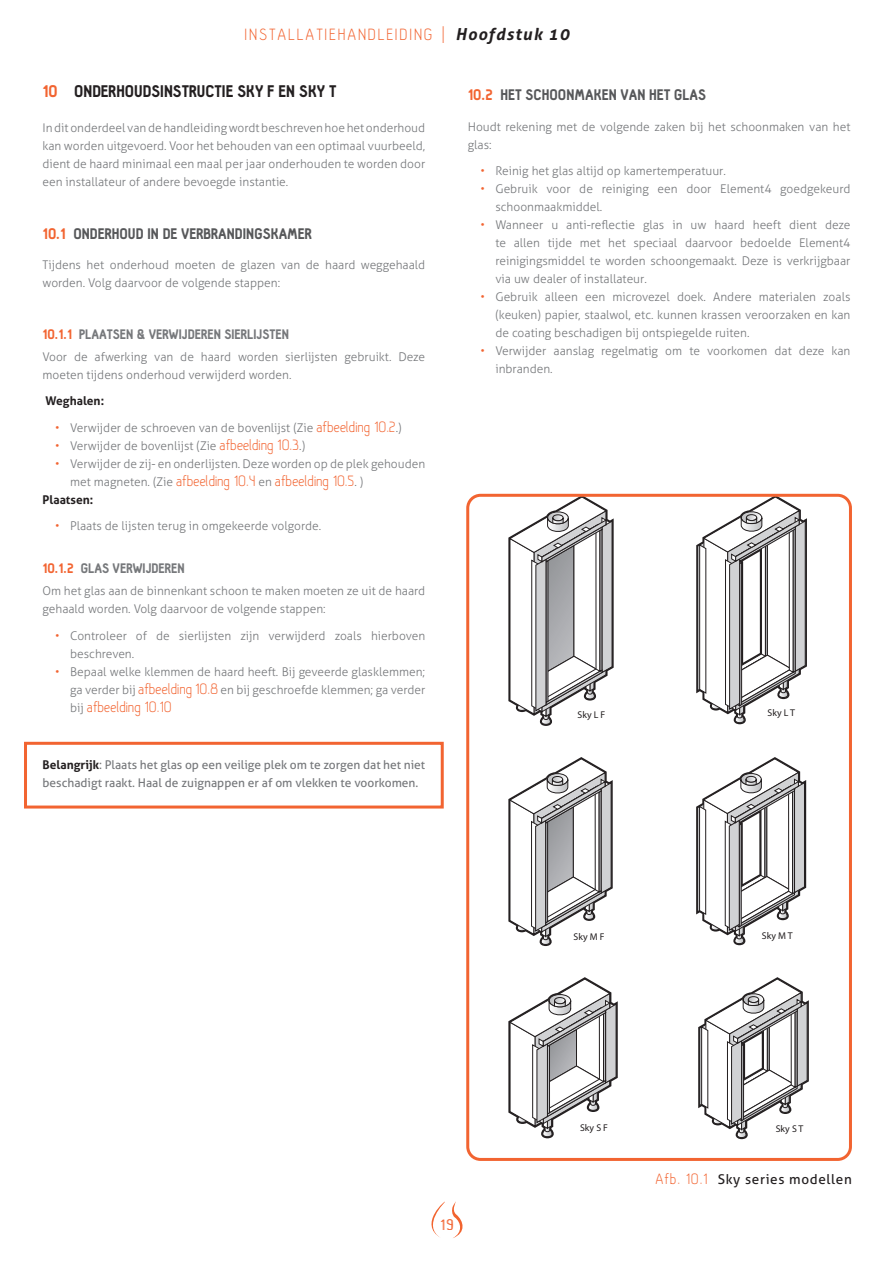
<style>
.page{position:relative;width:893px;height:1263px;background:#fff}
.page>*{position:absolute;margin:0;border:0;box-sizing:border-box;transform-origin:0 0}
.t1{font:300 18px "Hallosans";letter-spacing:.11em;color:#f26431}
.t2{font:300 16.5px "Hallosans";color:#f26431}
.t3{font:900 16.5px "Hallosans";color:#231f20}
.t4{font:900 15px "Hallosans";color:#57585a}
.t5{font:900 13.5px "Hallosans";color:#76787b}
.t6{font:13.5px "Aller";letter-spacing:.05em;color:#231f20}
.t7{font:300 12px/18px "Aller";color:#76787b}
.Warning{font:12px/18px "Aller";color:#76787b}
.t8{font:700 12px "Aller";color:#231f20}
.t9{font:9.75px "Myriad Pro";letter-spacing:.005em;color:#231f20}
.s1{font-family:"Aller";font-weight:700;font-style:italic;font-size:16.5px;color:#231f20}
.s2{color:#f26431}
.s3{font-family:"Hallosans";font-size:16.5px;color:#f26431}
.s4{font-family:"Aller";font-size:12px;color:#76787b}
.s5{font-weight:700;color:#231f20}
.s6{font-family:"Hallosans";font-weight:300;font-size:16.5px;color:#f26431}
</style>
<div class="page">
<svg style="left:431px;top:1201px;width:14px;height:36px"></svg>
<svg style="left:452px;top:1201px;width:10px;height:37px"></svg>
<div style="left:24px;top:742px;width:420px;height:66px;border:3px solid #f26431"></div>
<svg style="left:508px;top:498px;width:106px;height:228px"></svg>
<svg style="left:696px;top:498px;width:111px;height:226px"></svg>
<svg style="left:696px;top:757px;width:110px;height:188px"></svg>
<svg style="left:508px;top:757px;width:105px;height:189px"></svg>
<svg style="left:698px;top:977px;width:111px;height:162px"></svg>
<svg style="left:508px;top:977px;width:110px;height:161px"></svg>
<div style="left:466px;top:494px;width:386px;height:667px;border:3px solid #f26431;border-radius:13px"></div>
<h1 class="t1" style="left:245px;top:24px;width:326px">INSTALLATIEHANDLEIDING | <span class="s1">Hoofdstuk 10</span></h1>
<p class="t3" style="left:43px;top:82px;width:295px"><span class="s2">10</span> ONDERHOUDSINSTRUCTIE SKY F EN SKY T</p>
<p class="t7" style="left:43px;top:118px;width:384px;text-align:justify">In dit onderdeel van de handleiding wordt beschreven hoe het onderhoud kan worden uitgevoerd. Voor het behouden van een optimaal vuurbeeld, dient de haard minimaal een maal per jaar onderhouden te worden door een installateur of andere bevoegde instantie.</p>
<p class="t4" style="left:43px;top:225px;width:271px"><span class="s2">10.1</span> ONDERHOUD IN DE VERBRANDINGSKAMER</p>
<p class="t7" style="left:43px;top:256px;width:384px">Tijdens het onderhoud moeten de glazen van de haard weggehaald worden. Volg daarvoor de volgende stappen:</p>
<p class="t5" style="left:43px;top:326px;width:248px"><span class="s2">10.1.1</span> PLAATSEN &amp; VERWIJDEREN SIERLIJSTEN</p>
<p class="t7" style="left:43px;top:348px;width:384px">Voor de afwerking van de haard worden sierlijsten gebruikt. Deze moeten tijdens onderhoud verwijderd worden.</p>
<p class="t8" style="left:46px;top:394px;width:60px">Weghalen:</p>
<p class="t7" style="left:55px;top:419px;width:348px"><span class="s2">•</span> Verwijder de schroeven van de bovenlijst (Zie <span class="s3">afbeelding 10.2</span>.)</p>
<p class="t7" style="left:55px;top:437px;width:251px"><span class="s2">•</span> Verwijder de bovenlijst (Zie <span class="s3">afbeelding 10.3</span>.)</p>
<p class="t7" style="left:55px;top:455px;width:371px"><span class="s2">•</span> Verwijder de zij- en onderlijsten. Deze worden op de plek gehouden</p>
<p class="t2" style="left:70px;top:472px;width:295px"><span class="s4">met magneten. (Zie</span> afbeelding 10.4 <span class="s4">en</span> afbeelding 10.5<span class="s4">. )</span></p>
<p class="t8" style="left:43px;top:492px;width:52px">Plaatsen:</p>
<p class="t7" style="left:55px;top:517px;width:267px"><span class="s2">•</span> Plaats de lijsten terug in omgekeerde volgorde.</p>
<p class="t5" style="left:43px;top:561px;width:144px"><span class="s2">10.1.2</span> GLAS VERWIJDEREN</p>
<p class="t7" style="left:43px;top:582px;width:384px">Om het glas aan de binnenkant schoon te maken moeten ze uit de haard gehaald worden. Volg daarvoor de volgende stappen:</p>
<p class="t7" style="left:70px;top:627px;width:357px;text-indent:-15px"><span class="s2">•</span> Controleer of de sierlijsten zijn verwijderd zoals hierboven beschreven.</p>
<p class="t7" style="left:55px;top:663px;width:371px;text-align:right"><span class="s2">•</span> Bepaal welke klemmen de haard heeft. Bij geveerde glasklemmen; ga verder bij <span class="s3">afbeelding 10.8</span> en bij geschroefde klemmen; ga verder</p>
<p class="t2" style="left:70px;top:698px;width:103px"><span class="s4">bij</span> afbeelding 10.10</p>
<p class="Warning" style="left:43px;top:756px;width:384px"><span class="s5">Belangrijk</span>: Plaats het glas op een veilige plek om te zorgen dat het niet beschadigt raakt. Haal de zuignappen er af om vlekken te voorkomen.</p>
<p class="t4" style="left:468px;top:86px;width:240px"><span class="s2">10.2</span> HET SCHOONMAKEN VAN HET GLAS</p>
<p class="t7" style="left:468px;top:117px;width:384px">Houdt rekening met de volgende zaken bij het schoonmaken van het glas:</p>
<p class="t7" style="left:480px;top:162px;width:247px"><span class="s2">•</span> Reinig het glas altijd op kamertemperatuur.</p>
<p class="t7" style="left:495px;top:180px;width:357px;text-indent:-15px"><span class="s2">•</span> Gebruik voor de reiniging een door Element4 goedgekeurd schoonmaakmiddel.</p>
<p class="t7" style="left:495px;top:216px;width:357px;text-align:justify;text-indent:-15px"><span class="s2">•</span> Wanneer u anti-reflectie glas in uw haard heeft dient deze te allen tijde met het speciaal daarvoor bedoelde Element4 reinigingsmiddel te worden schoongemaakt. Deze is verkrijgbaar via uw dealer of installateur.</p>
<p class="t7" style="left:495px;top:288px;width:357px;text-align:justify;text-indent:-15px"><span class="s2">•</span> Gebruik alleen een microvezel doek. Andere materialen zoals (keuken) papier, staalwol, etc. kunnen krassen veroorzaken en kan de coating beschadigen bij ontspiegelde ruiten.</p>
<p class="t7" style="left:495px;top:342px;width:357px;text-indent:-15px"><span class="s2">•</span> Verwijder aanslag regelmatig om te voorkomen dat deze kan inbranden.</p>
<p class="t9" style="left:578px;top:709px;width:29px">Sky L F</p>
<p class="t9" style="left:768px;top:707px;width:29px">Sky L T</p>
<p class="t9" style="left:574px;top:931px;width:33px">Sky M F</p>
<p class="t9" style="left:762px;top:930px;width:32px">Sky M T</p>
<h2 class="t2" style="left:440px;top:1216px;width:14px">19</h2>
<p class="t9" style="left:580px;top:1122px;width:29px">Sky S F</p>
<p class="t9" style="left:776px;top:1122px;width:29px">Sky S T</p>
<p class="t6" style="left:656px;top:1171px;width:198px"><span class="s6">Afb. 10.1^</span>Sky series modellen</p>
</div>
